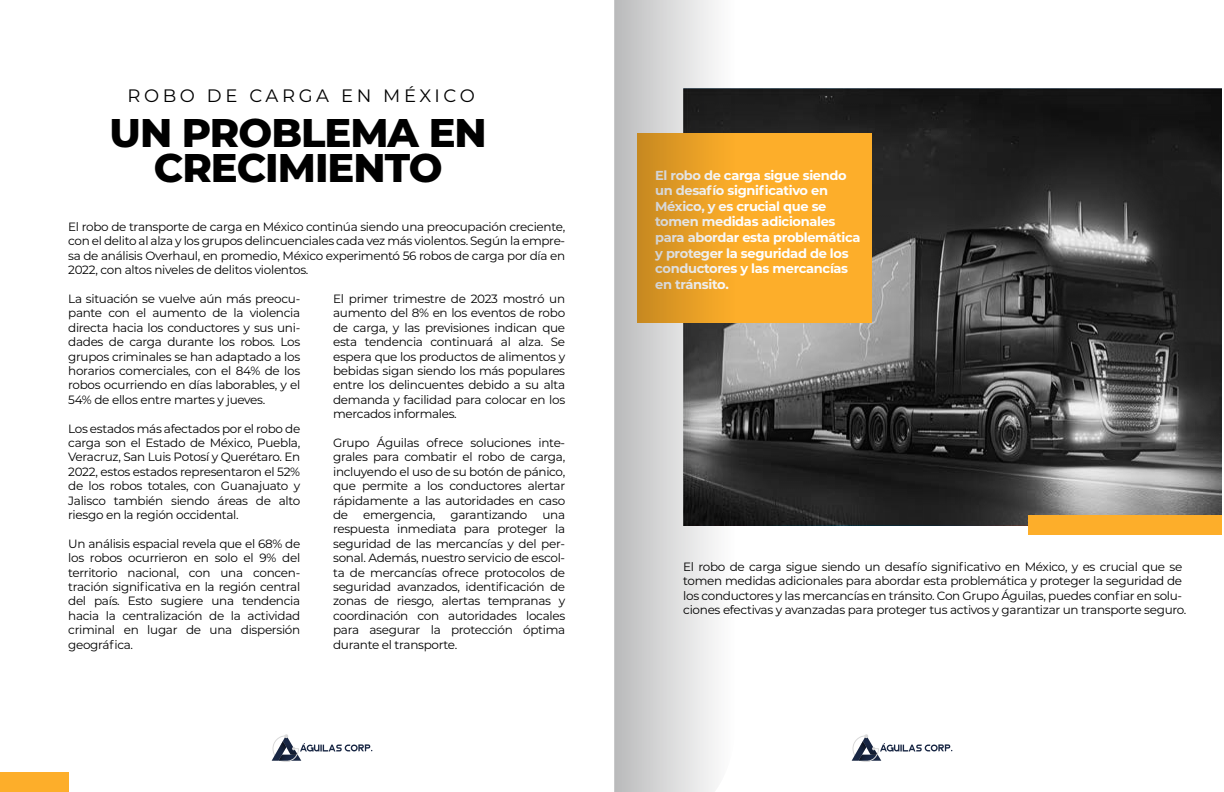
<style>
.page{position:relative;width:1224px;height:792px;background:#fff}
.page>*{position:absolute;margin:0;border:0;box-sizing:border-box;transform-origin:0 0}
.t1{font:800 40px/35px "Montserrat";letter-spacing:-.025em;color:#000;text-align:center}
.t2{font:18px "Montserrat";color:#000}
.t3{font:700 13px/15.6px "Montserrat";letter-spacing:-.025em;color:#fff}
.t4{font:12px/14.4px "Montserrat";letter-spacing:-.025em;color:#000;text-align:justify}
</style>
<div class="page">
<svg style="left:736px;top:89px;width:486px;height:436px;background:#3f3f3f"></svg>
<div style="left:637px;top:133px;width:235px;height:190px;background:#fdae2a"></div>
<div style="left:1028px;top:515px;width:194px;height:20px;background:#fdae2a"></div>
<div style="left:0;top:772px;width:68px;height:20px;background:#fdae2a"></div>
<svg style="left:614px;top:0;width:122px;height:792px"></svg>
<svg style="left:272px;top:734px;width:100px;height:28px"></svg>
<svg style="left:852px;top:734px;width:100px;height:28px"></svg>
<h2 class="t2" style="left:127px;top:84px;width:349px">ROBO DE CARGA EN MÉXICO</h2>
<h1 class="t1" style="left:110px;top:113px;width:379px">UN PROBLEMA EN<br>CRECIMIENTO</h1>
<p class="t4" style="left:68px;top:219px;width:499px">El robo de transporte de carga en México continúa siendo una preocupación creciente, con el delito al alza y los grupos delincuenciales cada vez más violentos. Según la empre&shy;sa de análisis Overhaul, en promedio, México experimentó 56 robos de carga por día en 2022, con altos niveles de delitos violentos.</p>
<p class="t4" style="left:68px;top:291px;width:234px">La situación se vuelve aún más preocu&shy;pante con el aumento de la violencia directa hacia los conductores y sus uni&shy;dades de carga durante los robos. Los grupos criminales se han adaptado a los horarios comerciales, con el 84% de los robos ocurriendo en días laborables, y el 54% de ellos entre martes y jueves.</p>
<p class="t4" style="left:68px;top:421px;width:234px">Los estados más afectados por el robo de carga son el Estado de México, Puebla, Veracruz, San Luis Potosí y Querétaro. En 2022, estos estados representaron el 52% de los robos totales, con Guanajuato y Jalisco también siendo áreas de alto riesgo en la región occidental.</p>
<p class="t4" style="left:68px;top:536px;width:234px">Un análisis espacial revela que el 68% de los robos ocurrieron en solo el 9% del territorio nacional, con una concen&shy;tración significativa en la región central del país. Esto sugiere una tendencia hacia la centralización de la actividad criminal en lugar de una dispersión geográfica.</p>
<p class="t4" style="left:333px;top:291px;width:234px">El primer trimestre de 2023 mostró un aumento del 8% en los eventos de robo de carga, y las previsiones indican que esta tendencia continuará al alza. Se espera que los productos de alimentos y bebidas sigan siendo los más populares entre los delincuentes debido a su alta demanda y facilidad para colocar en los mercados informales.</p>
<p class="t4" style="left:333px;top:435px;width:234px">Grupo Águilas ofrece soluciones inte&shy;grales para combatir el robo de carga, incluyendo el uso de su botón de pánico, que permite a los conductores alertar rápidamente a las autoridades en caso de</p>
<p class="t4" style="left:363px;top:507px;width:74px">emergencia,</p>
<p class="t4" style="left:450px;top:507px;width:79px">garantizando</p>
<p class="t4" style="left:333px;top:507px;width:234px;text-indent:209px">una respuesta inmediata para proteger la seguridad de las mercancías y del per&shy;sonal. Además, nuestro servicio de escol&shy;ta de mercancías ofrece protocolos de seguridad avanzados, identificación de zonas de riesgo, alertas tempranas y coordinación con autoridades locales para asegurar la protección óptima durante el transporte.</p>
<p class="t3" style="left:655px;top:167px;width:207px">El robo de carga sigue siendo un desafío significativo en<br>México, y es crucial que se tomen medidas adicionales para abordar esta problemática y proteger la seguridad de los conductores y las mercancías en tránsito.</p>
<p class="t4" style="left:683px;top:559px;width:505px;text-align:left">El robo de carga sigue siendo un desafío significativo en México, y es crucial que se tomen medidas adicionales para abordar esta problemática y proteger la seguridad de los conductores y las mercancías en tránsito. Con Grupo Águilas, puedes confiar en solu&shy;ciones efectivas y avanzadas para proteger tus activos y garantizar un transporte seguro.</p>
</div>
